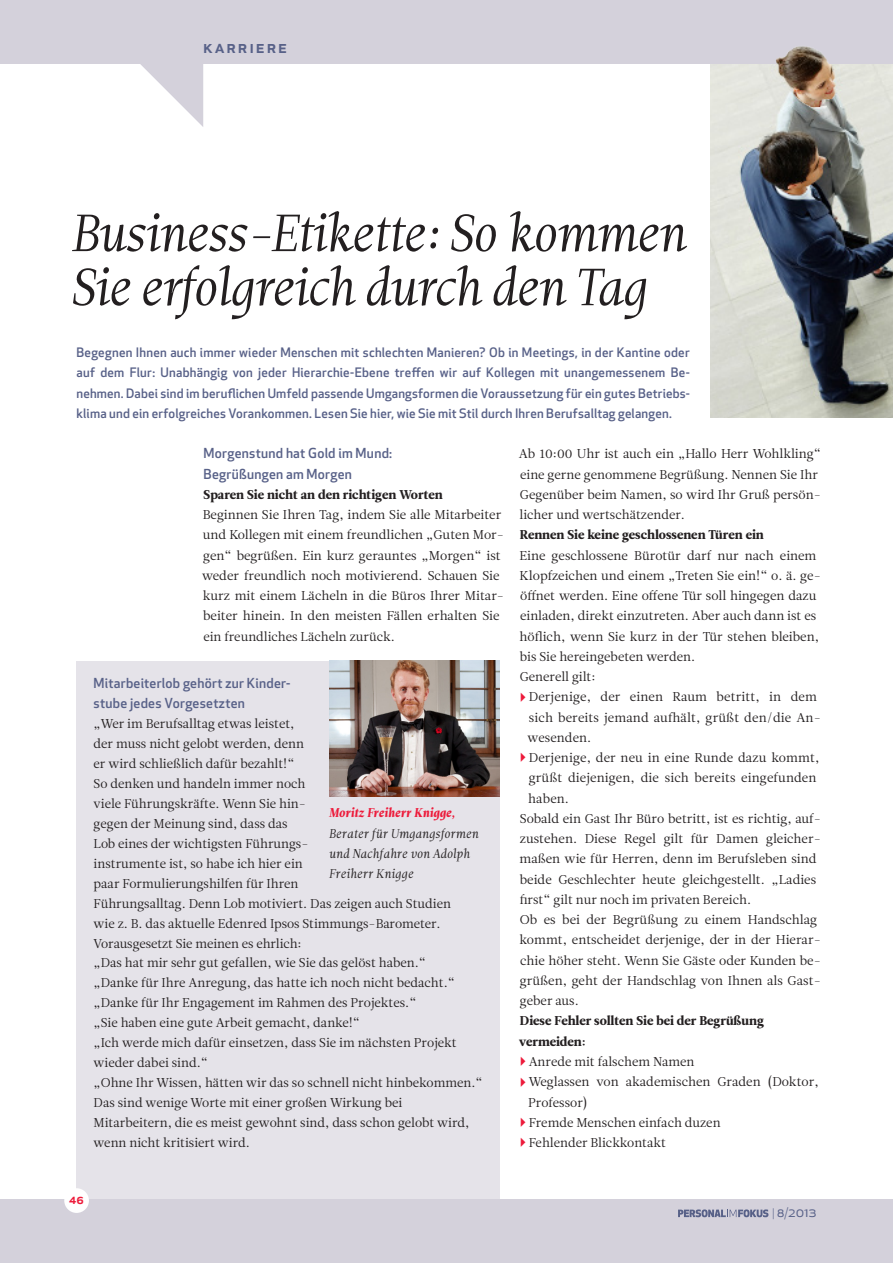
<style>
.page{position:relative;width:893px;height:1263px;background:#fff}
.page>*{position:absolute;margin:0;border:0;box-sizing:border-box;transform-origin:0 0}
.t1{font:52.05px/54.2px "Leitura Italic 1";letter-spacing:-.04em;color:#231f20}
.t2{font:500 18px "Apex New";letter-spacing:.1em;color:#586188}
.t3{font:15px "Apex New";color:#586188}
.t4{font:500 14.25px "Apex New";color:#ed1a3a}
.t5{font:500 13.5px/20.2px "Apex New";letter-spacing:.02em;color:#586188}
.t6{font:12.75px/20.2px "Leitura News Roman 1";color:#231f20}
.t7{font:500 12.75px/20.2px "Apex New";letter-spacing:.015em;color:#586188;text-align:justify}
.t8{font:12.75px "Leitura News Roman 4";color:#231f20}
.t9{font:12.75px/20.2px "Leitura Italic 1";letter-spacing:-.005em;color:#231f20}
.s1{font-family:"Leitura Italic 4";color:#ed1a3a}
.s2{font-family:"All You Need 2";font-size:10.5px;color:#ed1a3a}
.s3{font-size:10.8px}
.s4{font-size:12px}
</style>
<div class="page">
<div style="left:77px;top:661px;width:423px;height:538px;background:#e5e3e9"></div>
<img style="left:330px;top:661px;width:170px;height:136px">
<div style="left:0;top:0;width:893px;height:64px;background:#d4d1db"></div>
<svg style="left:140px;top:64px;width:63px;height:63px"></svg>
<img style="left:710px;top:46px;width:183px;height:372px">
<div style="left:0;top:1199px;width:893px;height:64px;background:#d4d1db"></div>
<div style="left:65px;top:1189px;width:23px;height:23px;background:#fff;border-radius:50%"></div>
<div style="left:64px;top:1188px;width:25px;height:25px;border:2px solid #fff;border-radius:50%"></div>
<svg style="left:678px;top:1209px;width:90px;height:8px"></svg>
<p class="t2" style="left:203px;top:35px;width:85px">karriere</p>
<p class="t1" style="left:70px;top:207px;width:617px">Business-Etikette: So kommen<br>Sie erfolgreich durch den Tag</p>
<p class="t7" style="left:77px;top:342px;width:615px">Begegnen Ihnen auch immer wieder Menschen mit schlechten Manieren? Ob in Meetings, in der Kantine oder auf dem Flur: Unabhängig von jeder Hierarchie-Ebene treffen wir auf Kollegen mit unangemessenem Be&shy;nehmen. Dabei sind im beruflichen Umfeld passende Umgangsformen die Voraussetzung für ein gutes Betriebs&shy;klima und ein erfolgreiches Vorankommen. Lesen Sie hier, wie Sie mit Stil durch Ihren Berufsalltag gelangen.</p>
<p class="t5" style="left:203px;top:443px;width:190px">Morgenstund hat Gold im Mund:<br>Begrüßungen am Morgen</p>
<p class="t8" style="left:203px;top:487px;width:241px">Sparen Sie nicht an den richtigen Worten</p>
<p class="t6" style="left:202px;top:505px;width:304px">Beginnen Sie Ihren Tag, indem Sie alle Mitarbeiter und Kollegen mit einem freundlichen „Guten Mor&shy;gen“ begrüßen. Ein kurz gerauntes „Morgen“ ist weder freundlich noch motivierend. Schauen Sie kurz mit einem Lächeln in die Büros Ihrer Mitar&shy;beiter hinein. In den meisten Fällen erhalten Sie ein freundliches Lächeln zurück.</p>
<p class="t5" style="left:94px;top:673px;width:198px">Mitarbeiterlob gehört zur Kinder&shy;stube jedes Vorgesetzten</p>
<p class="t6" style="left:94px;top:714px;width:214px">„Wer im Berufsalltag etwas leistet, der muss nicht gelobt werden, denn er wird schließlich dafür bezahlt!“ So denken und handeln immer noch viele Führungskräfte. Wenn Sie hin&shy;gegen der Meinung sind, dass das</p>
<p class="t6" style="left:94px;top:833px;width:216px">Lob eines der wichtigsten Führungs-</p>
<p class="t6" style="left:94px;top:853px;width:359px">instrumente ist, so habe ich hier ein<br>paar Formulierungshilfen für Ihren<br>Führungsalltag. Denn Lob motiviert. Das zeigen auch Studien wie z. B. das aktuelle Edenred Ipsos Stimmungs-Barometer.<br>Vorausgesetzt Sie meinen es ehrlich:</p>
<p class="t6" style="left:94px;top:953px;width:334px">„Das hat mir sehr gut gefallen, wie Sie das gelöst haben.“</p>
<p class="t6" style="left:94px;top:973px;width:363px">„Danke für Ihre Anregung, das hatte ich noch nicht bedacht.“</p>
<p class="t6" style="left:94px;top:993px;width:324px">„Danke für Ihr Engagement im Rahmen des Projektes.“</p>
<p class="t6" style="left:94px;top:1013px;width:268px">„Sie haben eine gute Arbeit gemacht, danke!“</p>
<p class="t6" style="left:94px;top:1033px;width:365px">„Ich werde mich dafür einsetzen, dass Sie im nächsten Projekt wieder dabei sind.“</p>
<p class="t6" style="left:94px;top:1073px;width:391px">„Ohne Ihr Wissen, hätten wir das so schnell nicht hinbekommen.“</p>
<p class="t6" style="left:94px;top:1093px;width:377px">Das sind wenige Worte mit einer großen Wirkung bei<br>Mitarbeitern, die es meist gewohnt sind, dass schon gelobt wird, wenn nicht kritisiert wird.</p>
<p class="t9" style="left:329px;top:803px;width:151px"><span class="s1">Moritz Freiherr Knigge,<br></span>Berater für Umgangsformen und Nachfahre von Adolph<br>Freiherr Knigge</p>
<p class="t6" style="left:519px;top:444px;width:303px">Ab 10:00 Uhr ist auch ein „Hallo Herr Wohlkling“ eine gerne genommene Begrüßung. Nennen Sie Ihr Gegenüber beim Namen, so wird Ihr Gruß persön&shy;licher und wertschätzender.</p>
<p class="t8" style="left:520px;top:527px;width:245px">Rennen Sie keine geschlossenen Türen ein</p>
<p class="t6" style="left:519px;top:545px;width:303px">Eine geschlossene Bürotür darf nur nach einem Klopfzeichen und einem „Treten Sie ein!“ o. ä. ge&shy;öffnet werden. Eine offene Tür soll hingegen dazu einladen, direkt einzutreten. Aber auch dann ist es höflich, wenn Sie kurz in der Tür stehen bleiben, bis Sie hereingebeten werden.</p>
<p class="t6" style="left:520px;top:667px;width:77px">Generell gilt:</p>
<p class="t6" style="left:527px;top:687px;width:295px;text-indent:-7px"><span class="s2">A</span> Derjenige, der einen Raum betritt, in dem sich bereits jemand aufhält, grüßt den/die An&shy;wesenden.</p>
<p class="t6" style="left:528px;top:748px;width:293px;text-indent:-8px"><span class="s2">A</span> Derjenige, der neu in eine Runde dazu kommt, grüßt diejenigen, die sich bereits eingefunden haben.</p>
<p class="t6" style="left:520px;top:809px;width:303px">Sobald ein Gast Ihr Büro betritt, ist es richtig, auf&shy;zustehen. Diese Regel gilt für Damen gleicher&shy;maßen wie für Herren, denn im Berufsleben sind beide Geschlechter heute gleichgestellt. „Ladies first“ gilt nur noch im privaten Bereich.</p>
<p class="t6" style="left:520px;top:910px;width:303px">Ob es bei der Begrüßung zu einem Handschlag kommt, entscheidet derjenige, der in der Hierar&shy;chie höher steht. Wenn Sie Gäste oder Kunden be&shy;grüßen, geht der Handschlag von Ihnen als Gast&shy;geber aus.</p>
<p class="t8" style="left:520px;top:1013px;width:245px">Diese Fehler sollten Sie bei der Begrüßung</p>
<p class="t8" style="left:519px;top:1034px;width:68px">vermeiden:</p>
<p class="t6" style="left:520px;top:1052px;width:175px"><span class="s2">A</span> Anrede mit falschem Namen</p>
<p class="t6" style="left:528px;top:1072px;width:292px;text-indent:-8px"><span class="s2">A</span> Weglassen von akademischen Graden (Doktor,<br>Professor)</p>
<p class="t6" style="left:520px;top:1112px;width:202px"><span class="s2">A</span> Fremde Menschen einfach duzen</p>
<p class="t6" style="left:520px;top:1133px;width:147px"><span class="s2">A</span> Fehlender Blickkontakt</p>
<p class="t4" style="left:69px;top:1189px;width:16px">46</p>
<p class="t3" style="left:772px;top:1202px;width:46px"><span class="s3">|</span> 8<span class="s4">/</span>2013</p>
</div>
